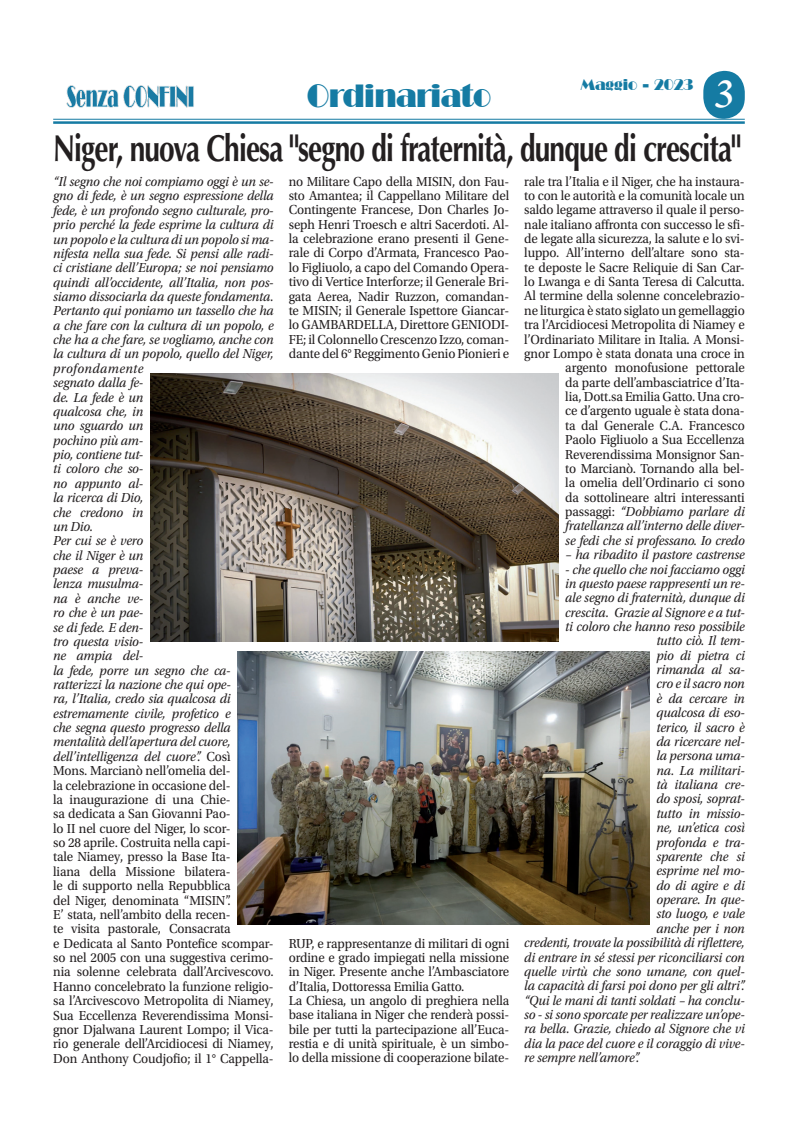
<style>
.page{position:relative;width:798px;height:1134px;background:#fff}
.page>*{position:absolute;margin:0;border:0;box-sizing:border-box;transform-origin:0 0}
.t1{font:italic 600 42.5px "Adobe Jenson Pro";color:#fff;scale:.94 1}
.t2{font:700 37.5px "Optima LT Std";letter-spacing:-.03em;color:#231f20;scale:.75 1}
.t3{font:31.25px "Broadway BT";letter-spacing:-.02em;color:#157ba3;scale:.89 1}
.t4{font:15px "Broadway BT";letter-spacing:-.01em;color:#157ba3;scale:.95 1}
.t5{font:italic 13.75px/14.4px "Utopia Std";letter-spacing:-.01em;color:#231f20;scale:.95 1}
.t6{font:13.75px/14.4px "Utopia Std";letter-spacing:-.01em;color:#231f20;text-align:justify;scale:.95 1}
.s1{font-style:normal}
.s2{font-style:italic}
</style>
<div class="page">
<svg style="left:703px;top:71px;width:41px;height:48px;background:#3d91b2"></svg>
<hr style="left:53px;top:119px;width:691px;height:1px;background:#157ba3">
<hr style="left:53px;top:121px;width:691px;height:3px;background:#157ba3">
<img style="left:66px;top:85px;width:128px;height:23px">
<img style="left:150px;top:374px;width:408px;height:268px">
<img style="left:238px;top:651px;width:411px;height:274px">
<h3 class="t3" style="left:306px;top:76px;width:209px">Ordinariato</h3>
<p class="t4" style="left:580px;top:75px;width:120px">Maggio - 2023</p>
<h1 class="t1" style="left:713px;top:70px;width:23px">3</h1>
<h2 class="t2" style="left:53px;top:127px;width:917px">Niger, nuova Chiesa "segno di fraternità, dunque di crescita"</h2>
<p class="t5" style="left:53px;top:175px;width:233px">“Il segno che noi compiamo oggi è un se&shy;gno di fede, è un segno espressione della fede, è un profondo segno culturale, pro&shy;prio perché la fede esprime la cultura di un popolo e la cultura di un popolo si ma&shy;nifesta nella sua fede. Si pensi alle radi&shy;ci cristiane dell’Europa; se noi pensiamo quindi all’occidente, all’Italia, non pos&shy;siamo dissociarla da queste fondamenta.<br>Pertanto qui poniamo un tassello che ha a che fare con la cultura di un popolo, e che ha a che fare, se vogliamo, anche con la cultura di un popolo, quello del Niger, profondamente<br>segnato dalla fe-<br>de. La fede è un<br>qualcosa che, in<br>uno sguardo un<br>pochino più am-<br>pio, contiene tut-<br>ti coloro che so-<br>no appunto al-<br>la ricerca di Dio,<br>che credono in<br>un Dio.<br>Per cui se è vero<br>che il Niger è un<br>paese a preva-<br>lenza musulma-<br>na è anche ve-<br>ro che è un pae-<br>se di fede. E den-<br>tro questa visio-<br>ne ampia del-<br>la fede, porre un segno che ca&shy;ratterizzi la nazione che qui ope-<br>ra, l’Italia, credo sia qualcosa di estremamente civile, profetico e<br>che segna questo progresso della mentalità dell’apertura del cuore, dell’intelligenza del cuore”. <span class="s1">Così<br>Mons. Marcianò nell’omelia del-<br>la celebrazione in occasione del-<br>la inaugurazione di una Chie-<br>sa dedicata a San Giovanni Pao-<br>lo II nel cuore del Niger, lo scor-<br>so 28 aprile. Costruita nella capi-<br>tale Niamey, presso la Base Ita-<br>liana della Missione bilatera-<br>le di supporto nella Repubblica<br>del Niger, denominata “MISIN”.<br>E’ stata, nell’ambito della recen-<br>te visita pastorale, Consacrata<br>e Dedicata al Santo Pontefice scompar&shy;so nel 2005 con una suggestiva cerimo&shy;nia solenne celebrata dall’Arcivescovo.<br>Hanno concelebrato la funzione religio&shy;sa l’Arcivescovo Metropolita di Niamey,<br>Sua Eccellenza Reverendissima Monsi&shy;gnor Djalwana Laurent Lompo; il Vica&shy;rio generale dell’Arcidiocesi di Niamey,<br>Don Anthony Coudjofio; il 1° Cappella-</span></p>
<p class="t6" style="left:288px;top:174px;width:233px">no Militare Capo della MISIN, don Fau&shy;sto Amantea; il Cappellano Militare del Contingente Francese, Don Charles Jo&shy;seph Henri Troesch e altri Sacerdoti. Al&shy;la celebrazione erano presenti il Gene&shy;rale di Corpo d’Armata, Francesco Pao&shy;lo Figliuolo, a capo del Comando Opera&shy;tivo di Vertice Interforze; il Generale Bri&shy;gata Aerea, Nadir Ruzzon, comandan&shy;te MISIN; il Generale Ispettore Giancar&shy;lo GAMBARDELLA, Direttore GENIODI-FE; il Colonnello Crescenzo Izzo, coman&shy;dante del 6° Reggimento Genio Pionieri e</p>
<p class="t6" style="left:524px;top:174px;width:233px;text-align:right">rale tra l’Italia e il Niger, che ha instaura&shy;to con le autorità e la comunità locale un saldo legame attraverso il quale il perso&shy;nale italiano affronta con successo le sfi&shy;de legate alla sicurezza, la salute e lo svi&shy;luppo. All’interno dell’altare sono sta&shy;te deposte le Sacre Reliquie di San Car&shy;lo Lwanga e di Santa Teresa di Calcutta.<br>Al termine della solenne concelebrazio&shy;ne liturgica è stato siglato un gemellaggio tra l’Arcidiocesi Metropolita di Niamey e l’Ordinariato Militare in Italia. A Monsi&shy;gnor Lompo è stata donata una croce in argento monofusione pettorale<br>da parte dell’ambasciatrice d’Ita-<br>lia, Dott.sa Emilia Gatto. Una cro-<br>ce d’argento uguale è stata dona-<br>ta dal Generale C.A. Francesco<br>Paolo Figliuolo a Sua Eccellenza Reverendissima Monsignor San-<br>to Marcianò. Tornando alla bel-<br>la omelia dell’Ordinario ci sono<br>da sottolineare altri interessanti passaggi: <span class="s2">“Dobbiamo parlare di fratellanza all’interno delle diver-<br>se fedi che si professano. Io credo</span></p>
<p class="t5" style="left:565px;top:548px;width:190px">– ha ribadito il pastore castrense</p>
<p class="t5" style="left:565px;top:562px;width:190px">- che quello che noi facciamo oggi</p>
<p class="t5" style="left:565px;top:576px;width:190px">in questo paese rappresenti un re-</p>
<p class="t5" style="left:565px;top:591px;width:190px">ale segno di fraternità, dunque di</p>
<p class="t5" style="left:565px;top:605px;width:190px">crescita. Grazie al Signore e a tut-</p>
<p class="t5" style="left:565px;top:619px;width:190px">ti coloro che hanno reso possibile</p>
<p class="t5" style="left:656px;top:634px;width:94px">tutto ciò. Il tem-</p>
<p class="t5" style="left:656px;top:648px;width:94px">pio di pietra ci</p>
<p class="t5" style="left:656px;top:663px;width:94px">rimanda al sa-</p>
<p class="t5" style="left:656px;top:677px;width:94px">cro e il sacro non</p>
<p class="t5" style="left:656px;top:691px;width:94px">è da cercare in</p>
<p class="t5" style="left:656px;top:706px;width:94px">qualcosa di eso-</p>
<p class="t5" style="left:656px;top:720px;width:94px">terico, il sacro è</p>
<p class="t5" style="left:656px;top:734px;width:94px">da ricercare nel-</p>
<p class="t5" style="left:656px;top:749px;width:94px">la persona uma-</p>
<p class="t5" style="left:656px;top:763px;width:94px">na. La militari-</p>
<p class="t5" style="left:656px;top:778px;width:94px">tà italiana cre-</p>
<p class="t5" style="left:656px;top:792px;width:94px">do sposi, soprat-</p>
<p class="t5" style="left:656px;top:806px;width:94px">tutto in missio-</p>
<p class="t5" style="left:656px;top:821px;width:94px">ne, un’etica così</p>
<p class="t5" style="left:656px;top:835px;width:94px">profonda e tra-</p>
<p class="t5" style="left:656px;top:849px;width:94px">sparente che si</p>
<p class="t5" style="left:656px;top:864px;width:94px">esprime nel mo-</p>
<p class="t5" style="left:656px;top:878px;width:94px">do di agire e di</p>
<p class="t5" style="left:656px;top:892px;width:94px">operare. In que-</p>
<p class="t5" style="left:656px;top:907px;width:94px">sto luogo, e vale</p>
<p class="t5" style="left:656px;top:921px;width:94px">anche per i non</p>
<p class="t5" style="left:524px;top:936px;width:233px">credenti, trovate la possibilità di riflettere,</p>
<p class="t5" style="left:524px;top:950px;width:233px">di entrare in sé stessi per riconciliarsi con</p>
<p class="t5" style="left:524px;top:964px;width:233px">quelle virtù che sono umane, con quel-</p>
<p class="t5" style="left:524px;top:979px;width:234px">la capacità di farsi poi dono per gli altri”.</p>
<p class="t5" style="left:524px;top:993px;width:233px">“Qui le mani di tanti soldati – ha conclu-</p>
<p class="t5" style="left:524px;top:1007px;width:233px">so - si sono sporcate per realizzare un’ope-</p>
<p class="t5" style="left:524px;top:1022px;width:233px">ra bella. Grazie, chiedo al Signore che vi</p>
<p class="t5" style="left:524px;top:1036px;width:233px">dia la pace del cuore e il coraggio di vive-</p>
<p class="t5" style="left:524px;top:1051px;width:123px">re sempre nell’amore”.</p>
<p class="t6" style="left:288px;top:936px;width:233px;text-align:left">RUP, e rappresentanze di militari di ogni ordine e grado impiegati nella missione in Niger. Presente anche l’Ambasciatore d’Italia, Dottoressa Emilia Gatto.<br>La Chiesa, un angolo di preghiera nella base italiana in Niger che renderà possi&shy;bile per tutti la partecipazione all’Euca&shy;restia e di unità spirituale, è un simbo&shy;lo della missione di cooperazione bilate-</p>
</div>
